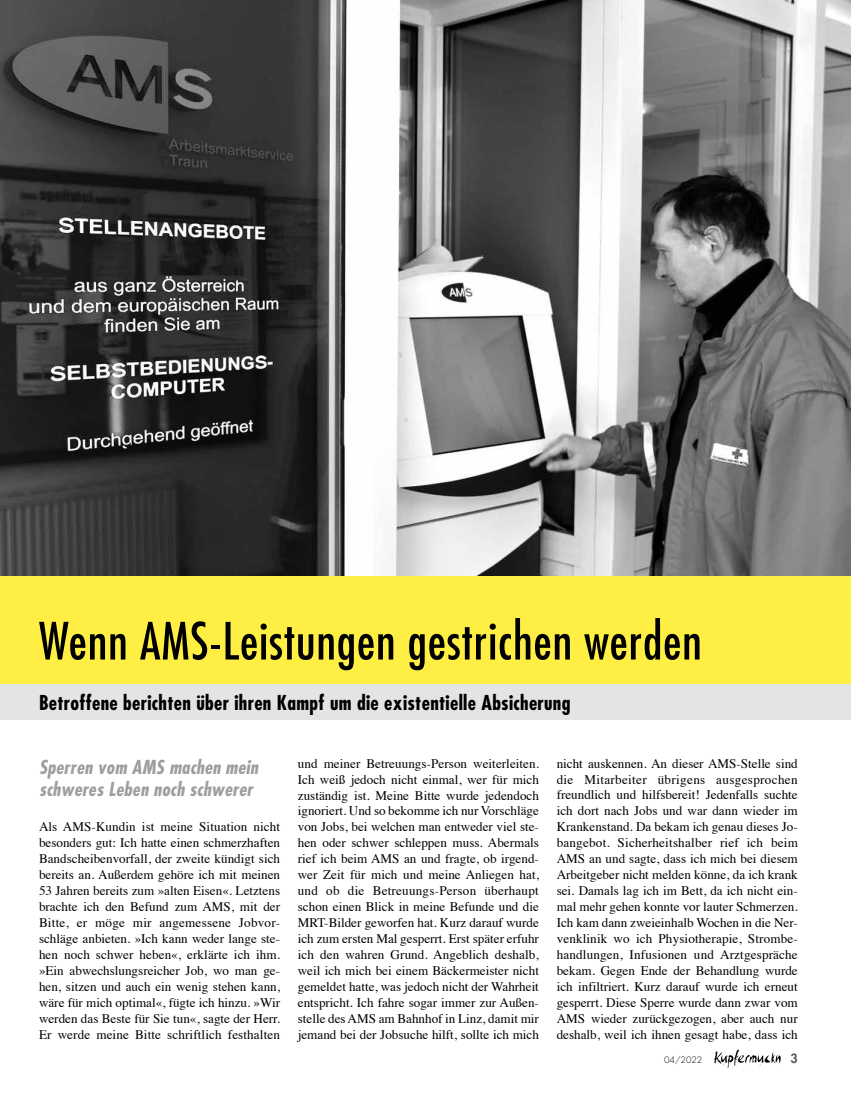
<style>
.page{position:relative;width:851px;height:1099px;background:#fff}
.page>*{position:absolute;margin:0;border:0;box-sizing:border-box;transform-origin:0 0}
.t1{font:condensed 50px "Futura";letter-spacing:.02em;color:#000}
.t2{font:700 condensed 20px "Futura";letter-spacing:.015em;color:#000}
.t3{font:italic 700 condensed 18.75px/22.5px "Futura";letter-spacing:.015em;color:#9c9e9f}
.t4{font:13.12px/15.9px "Times";color:#000;text-align:justify}
.t5{font:800 12.5px "Futura";color:#58585a}
.t6{font:300 8.75px "Futura";color:#000}
</style>
<div class="page">
<svg style="left:712px;top:1049px;width:68px;height:19px"></svg>
<img style="left:0;top:0;width:850px;height:576px">
<div style="left:0;top:576px;width:850px;height:108px;background:#ffef44"></div>
<div style="left:0;top:684px;width:850px;height:35px;background:#e3e4e4"></div>
<h1 class="t1" style="left:39px;top:609px;width:664px">Wenn AMS-Leistungen gestrichen werden</h1>
<h2 class="t2" style="left:39px;top:689px;width:533px">Betroffene berichten über ihren Kampf um die existentielle Absicherung</h2>
<h3 class="t3" style="left:39px;top:755px;width:220px">Sperren vom AMS machen mein schweres Leben noch schwerer</h3>
<p class="t4" style="left:39px;top:818px;width:242px">Als AMS-Kundin ist meine Situation nicht besonders gut: Ich hatte einen schmerzhaften Bandscheibenvorfall, der zweite kündigt sich bereits an. Außerdem gehöre ich mit meinen 53 Jahren bereits zum »alten Eisen«. Letztens brachte ich den Befund zum AMS, mit der Bitte, er möge mir angemessene Jobvor&shy;schläge anbieten. »Ich kann weder lange ste&shy;hen noch schwer heben«, erklärte ich ihm. »Ein abwechslungsreicher Job, wo man ge&shy;hen, sitzen und auch ein wenig stehen kann, wäre für mich optimal«, fügte ich hinzu. »Wir werden das Beste für Sie tun«, sagte der Herr.<br>Er werde meine Bitte schriftlich festhalten</p>
<p class="t4" style="left:298px;top:754px;width:243px">und meiner Betreuungs-Person weiterleiten.<br>Ich weiß jedoch nicht einmal, wer für mich zuständig ist. Meine Bitte wurde jedendoch ignoriert. Und so bekomme ich nur Vorschläge von Jobs, bei welchen man entweder viel ste&shy;hen oder schwer schleppen muss. Abermals rief ich beim AMS an und fragte, ob irgend&shy;wer Zeit für mich und meine Anliegen hat, und ob die Betreuungs-Person überhaupt schon einen Blick in meine Befunde und die MRT-Bilder geworfen hat. Kurz darauf wurde ich zum ersten Mal gesperrt. Erst später erfuhr ich den wahren Grund. Angeblich deshalb, weil ich mich bei einem Bäckermeister nicht gemeldet hatte, was jedoch nicht der Wahrheit entspricht. Ich fahre sogar immer zur Außen&shy;stelle des AMS am Bahnhof in Linz, damit mir jemand bei der Jobsuche hilft, sollte ich mich</p>
<p class="t4" style="left:556px;top:754px;width:243px">nicht auskennen. An dieser AMS-Stelle sind die Mitarbeiter übrigens ausgesprochen freundlich und hilfsbereit! Jedenfalls suchte ich dort nach Jobs und war dann wieder im Krankenstand. Da bekam ich genau dieses Jo&shy;bangebot. Sicherheitshalber rief ich beim AMS an und sagte, dass ich mich bei diesem Arbeitgeber nicht melden könne, da ich krank sei. Damals lag ich im Bett, da ich nicht ein&shy;mal mehr gehen konnte vor lauter Schmerzen.<br>Ich kam dann zweieinhalb Wochen in die Ner&shy;venklinik wo ich Physiotherapie, Strombe&shy;handlungen, Infusionen und Arztgespräche bekam. Gegen Ende der Behandlung wurde ich infiltriert. Kurz darauf wurde ich erneut gesperrt. Diese Sperre wurde dann zwar vom AMS wieder zurückgezogen, aber auch nur deshalb, weil ich ihnen gesagt habe, dass ich</p>
<p class="t6" style="left:664px;top:1054px;width:40px">04/2022</p>
<p class="t5" style="left:790px;top:1050px;width:9px">3</p>
</div>
